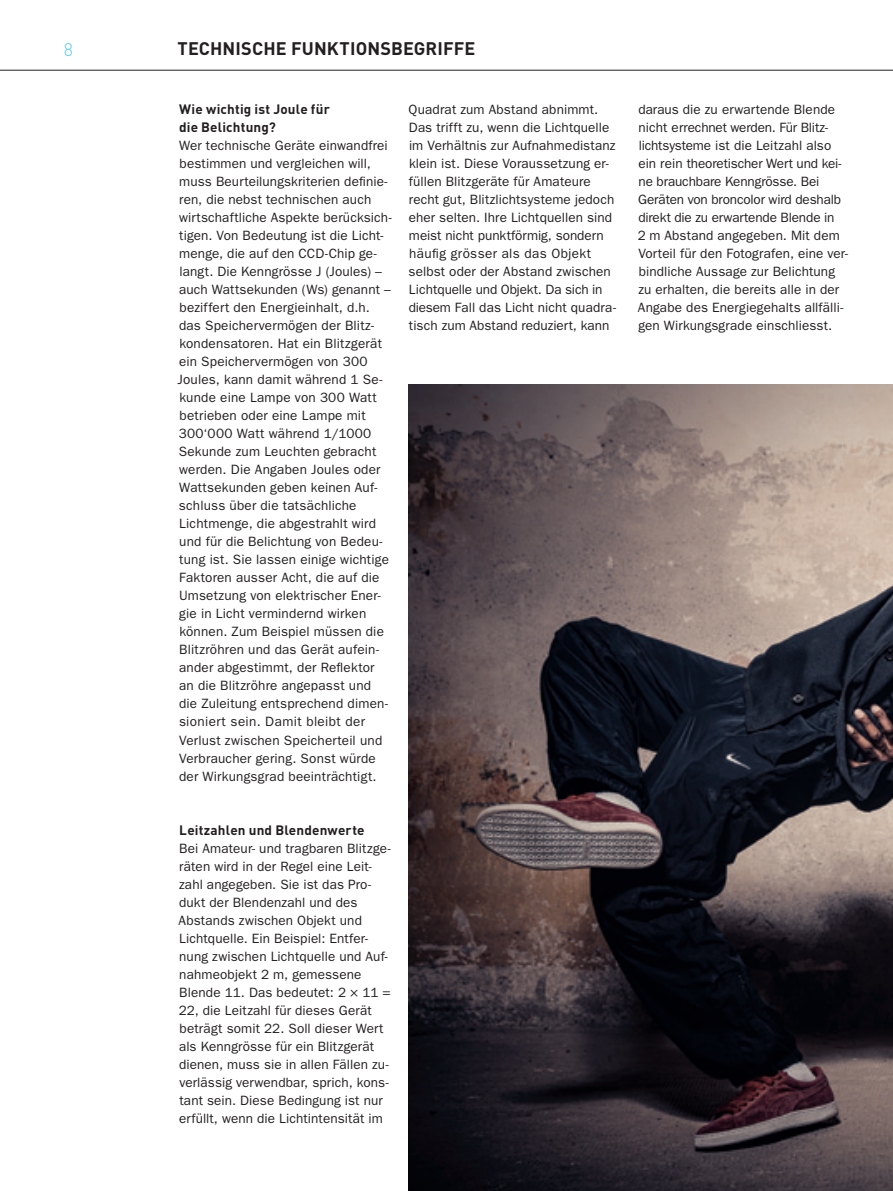
<style>
.page{position:relative;width:893px;height:1191px;background:#fff}
.page>*{position:absolute;margin:0;border:0;box-sizing:border-box;transform-origin:0 0}
.t1{font:700 18px "DINOT";letter-spacing:.01em;color:#231f20}
.t2{font:300 18px "DINOT";color:#56cbf5}
.t3{font:13.5px/18px "ITC Franklin Gothic Std";letter-spacing:.01em;color:#231f20}
.t4{font:700 13.5px/18px "DINOT";letter-spacing:.01em;color:#231f20}
</style>
<div class="page">
<hr style="left:0;top:70px;width:893px;height:1px;background:#231f20">
<img style="left:408px;top:384px;width:485px;height:807px">
<h1 class="t2" style="left:64px;top:37px;width:11px">8</h1>
<h1 class="t1" style="left:178px;top:36px;width:202px">Techn ische Funktionsbeg</h1>
<h1 class="t1" style="left:426px;top:36px;width:29px">riffe</h1>
<p class="t4" style="left:179px;top:100px;width:152px">Wie wichtig ist Joule für die Belichtung?</p>
<p class="t3" style="left:178px;top:137px;width:216px">Wer technische Geräte einwandfrei bestimmen und vergleichen will, muss Beurteilungskriterien definie&shy;ren, die nebst technischen auch wirtschaftliche Aspekte berücksich&shy;tigen. Von Bedeutung ist die Licht&shy;menge, die auf den CCD-Chip ge&shy;langt. Die Kenngrösse J (Joules) – auch Wattsekunden (Ws) genannt – beziffert den Energieinhalt, d.h. das Speichervermögen der Blitz&shy;kondensatoren. Hat ein Blitzgerät ein Speichervermögen von 300<br>Joules, kann damit während 1 Se&shy;kunde eine Lampe von 300 Watt betrieben oder eine Lampe mit 300‘000 Watt während 1/1000<br>Sekunde zum Leuchten gebracht werden. Die Angaben Joules oder Wattsekunden geben keinen Auf&shy;schluss über die tatsächliche Lichtmenge, die abgestrahlt wird und für die Belichtung von Bedeu&shy;tung ist. Sie lassen einige wichtige Faktoren ausser Acht, die auf die Umsetzung von elektrischer Ener&shy;gie in Licht vermindernd wirken können. Zum Beispiel müssen die Blitzröhren und das Gerät aufein&shy;ander abgestimmt, der Reflektor<br>an die Blitzröhre angepasst und<br>die Zuleitung entsprechend dimen&shy;sioniert sein. Damit bleibt der Verlust zwischen Speicherteil und Verbraucher gering. Sonst würde der Wirkungsgrad beeinträchtigt.</p>
<p class="t4" style="left:179px;top:820px;width:187px">Leitzahlen und Blendenwerte</p>
<p class="t3" style="left:179px;top:839px;width:214px">Bei Amateur- und tragbaren Blitzge&shy;räten wird in der Regel eine Leit&shy;zahl angegeben. Sie ist das Pro&shy;dukt der Blendenzahl und des Abstands zwischen Objekt und Lichtquelle. Ein Beispiel: Entfer&shy;nung zwischen Lichtquelle und Auf&shy;nahmeobjekt 2 m, gemessene Blende 11. Das bedeutet: 2 × 11 = 22, die Leitzahl für dieses Gerät beträgt somit 22. Soll dieser Wert als Kenngrösse für ein Blitzgerät dienen, muss sie in allen Fällen zu&shy;verlässig verwendbar, sprich, kons&shy;tant sein. Diese Bedingung ist nur erfüllt, wenn die Lichtintensität im</p>
<p class="t3" style="left:409px;top:101px;width:209px">Quadrat zum Abstand abnimmt.<br>Das trifft zu, wenn die Lichtquelle im Verhältnis zur Aufnahmedistanz klein ist. Diese Voraussetzung er&shy;füllen Blitzgeräte für Amateure recht gut, Blitzlichtsysteme jedoch eher selten. Ihre Lichtquellen sind meist nicht punktförmig, sondern häufig grösser als das Objekt selbst oder der Abstand zwischen Lichtquelle und Objekt. Da sich in diesem Fall das Licht nicht quadra&shy;tisch zum Abstand reduziert, kann</p>
<p class="t3" style="left:638px;top:101px;width:212px">daraus die zu erwartende Blende nicht errechnet werden. Für Blitz&shy;lichtsysteme ist die Leitzahl also ein rein theoretischer Wert und kei&shy;ne brauchbare Kenngrösse. Bei Geräten von broncolor wird deshalb direkt die zu erwartende Blende in<br>2 m Abstand angegeben. Mit dem Vorteil für den Fotografen, eine ver&shy;bindliche Aussage zur Belichtung zu erhalten, die bereits alle in der Angabe des Energiegehalts allfälli&shy;gen Wirkungsgrade einschliesst.</p>
</div>
